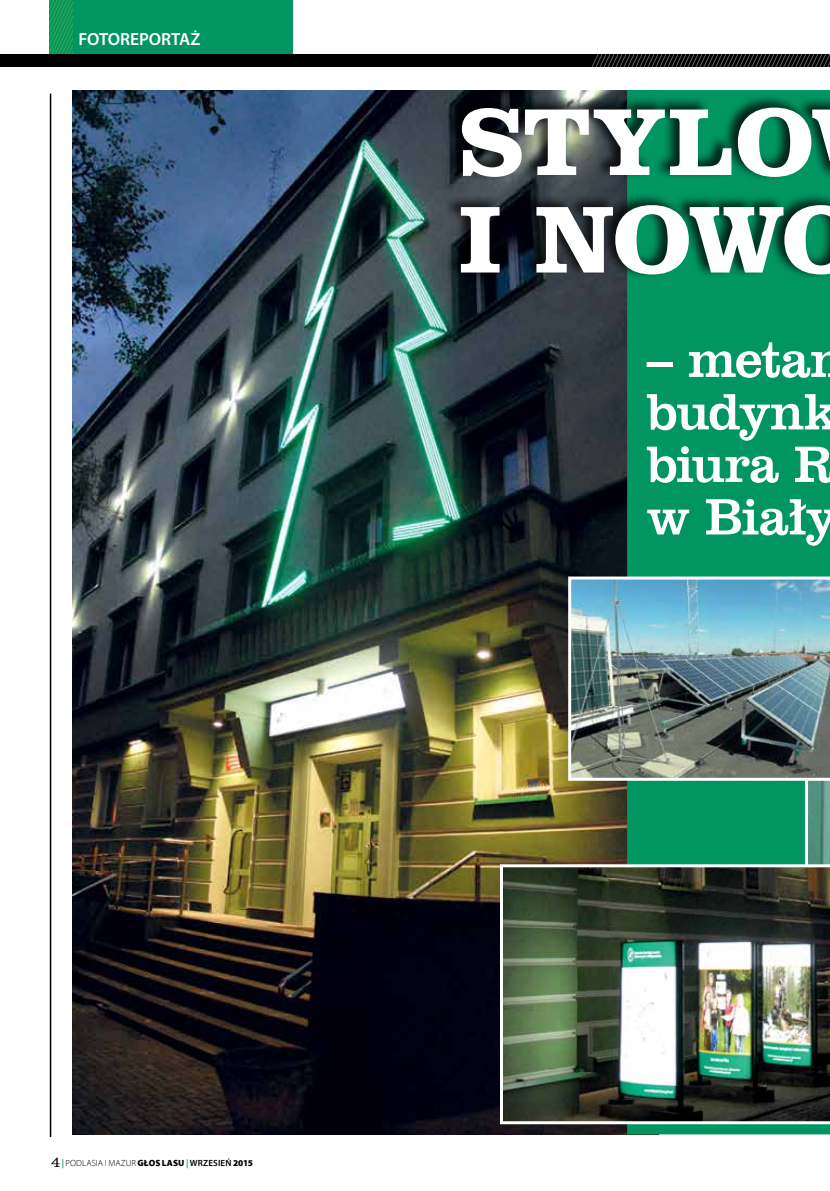
<style>
.page{position:relative;width:830px;height:1191px;background:#fff}
.page>*{position:absolute;margin:0;border:0;box-sizing:border-box;transform-origin:0 0}
.t1{font:700 97.5px/97.5px "Clarendon EU";letter-spacing:-.015em;color:#fff}
.t2{font:52.5px/52.5px "Clarendon EU";letter-spacing:-.03em;color:#fff}
.t3{font:600 17.55px "Myriad Pro";letter-spacing:-.005em;color:#fff}
.t4{font:300 9px "Myriad Pl";letter-spacing:.005em;color:#000}
.s1{font-family:"Clarendon Lt EU";font-weight:400;font-size:15px}
.s2{font-family:"Myriad Pro";font-weight:600;color:#009561}
.s3{font-weight:900}
.s4{font-family:"Myriad Pro";font-weight:600}
</style>
<div class="page">
<div style="left:49px;top:0;width:243px;height:54px;background:#009561"></div>
<svg style="left:49px;top:0;width:23px;height:54px"></svg>
<div style="left:0;top:54px;width:829px;height:13px;background:#000"></div>
<svg style="left:591px;top:54px;width:238px;height:13px"></svg>
<hr style="left:50px;top:94px;width:1px;height:1043px;background:#000">
<img style="left:72px;top:90px;width:554px;height:1044px">
<div style="left:626px;top:90px;width:203px;height:1044px;background:#009561"></div>
<svg style="left:804px;top:781px;width:25px;height:83px;background:#689f8f"></svg>
<img style="left:499px;top:864px;width:330px;height:260px">
<img style="left:568px;top:576px;width:261px;height:205px">
<div style="left:444px;top:94px;width:385px;height:185px;background:#000;opacity:.75"></div>
<h3 class="t3" style="left:78px;top:28px;width:123px">FOTOREPORTAŻ</h3>
<h1 class="t1" style="left:458px;top:95px;width:403px">STYLO<br>I NOWO</h1>
<h2 class="t2" style="left:646px;top:333px;width:192px">– meta budynk biura R w Biały</h2>
<p class="t4" style="left:51px;top:1158px;width:203px"><span class="s1">4</span> <span class="s2">|</span> PODLASIA I MAZUR <span class="s3">GŁOS LASU</span><span class="s2">|</span> <span class="s4">WRZESIEŃ</span> <span class="s3">2015</span></p>
</div>
